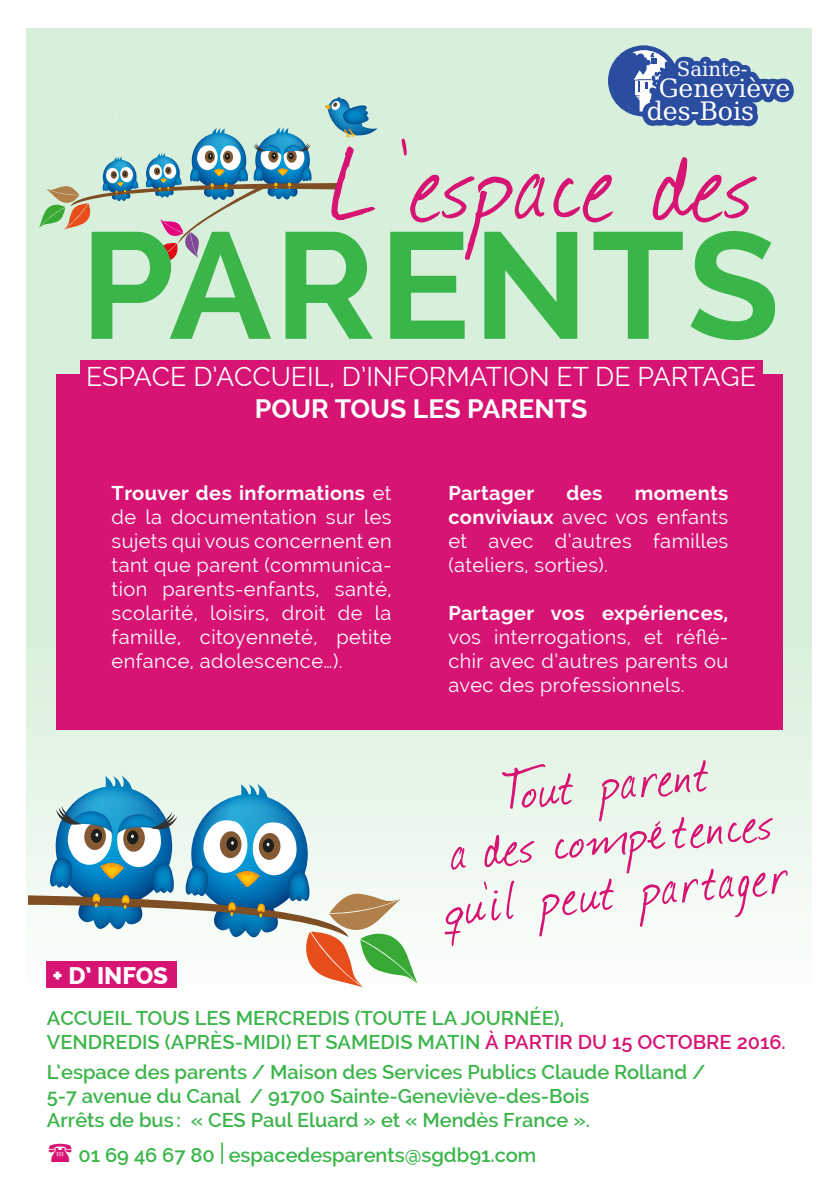
<style>
.page{position:relative;width:840px;height:1191px;background:#fff}
.page>*{position:absolute;margin:0;border:0;box-sizing:border-box;transform-origin:0 0}
.t1{font:700 150.8px "Raleway";letter-spacing:.02em;color:#39b54a}
.t2{font:124.2px "Journal";letter-spacing:.035em;color:#d71373}
.t3{font:61.4px "Journal";color:#d71373}
.t4{font:26.6px "Raleway";color:#fff}
.t5{font:700 26.6px "Raleway";color:#fff}
.t6{font:25.2px "DejaVu Serif";color:#fff}
.t7{font:25px "DejaVu Serif";color:#fff}
.t8{font:800 24px "Raleway";letter-spacing:-.005em;color:#fff}
.t9{font:20px/24px "Raleway";letter-spacing:.02em;color:#fff;text-align:justify}
.t10{font:600 20px/24px "Raleway";color:#3bb54a}
.t11{font:700 20px "Raleway";letter-spacing:.02em;color:#fff}
.t12{font:19.8px "DejaVu Serif";color:#fff}
.s1{color:#3bb54a}
.s2{font-weight:700}
.s3{color:#d71373}
</style>
<div class="page">
<div style="left:26px;top:28px;width:785px;height:1134px;background:linear-gradient(to bottom,#cce4cd,#fbfaf9)"></div>
<svg style="left:39px;top:97px;width:338px;height:166px;background:#bdd8cb"></svg>
<div style="left:57px;top:375px;width:725px;height:355px;background:#d71373"></div>
<div style="left:80px;top:361px;width:682px;height:57px;background:#d71373"></div>
<svg style="left:607px;top:45px;width:71px;height:71px"></svg>
<svg style="left:612px;top:52px;width:183px;height:77px;background:#6684b5"></svg>
<svg style="left:28px;top:775px;width:390px;height:213px"></svg>
<svg style="left:49px;top:1143px;width:23px;height:19px"></svg>
<svg style="left:221px;top:1142px;width:2px;height:20px"></svg>
<p class="t12" style="left:676px;top:54px;width:72px">Sainte-</p>
<p class="t7" style="left:658px;top:69px;width:133px">Geneviève</p>
<p class="t6" style="left:646px;top:92px;width:109px">des-Bois</p>
<p class="t2" style="left:328px;top:97px;width:426px">L ’espace des</p>
<p class="t1" style="left:80px;top:200px;width:700px">P<span class="s1">A</span>RENTS</p>
<p class="t4" style="left:86px;top:361px;width:671px">ESPACE D’ACCUEIL, D’INFORMATION ET DE PARTAGE</p>
<p class="t5" style="left:255px;top:393px;width:334px">POUR TOUS LES PARENTS</p>
<p class="t9" style="left:111px;top:481px;width:281px"><span class="s2">Trouver des informations</span> et de la documentation sur les sujets qui vous concernent en tant que parent (communica&shy;tion parents-enfants, santé, scolarité, loisirs, droit de la famille, citoyenneté, petite enfance, adolescence…).</p>
<p class="t11" style="left:448px;top:482px;width:87px">Partager</p>
<p class="t11" style="left:566px;top:482px;width:37px">des</p>
<p class="t9" style="left:448px;top:481px;width:281px;text-indent:186px"><span class="s2">moments conviviaux</span> avec vos enfants et avec d’autres familles (ateliers, sorties).</p>
<p class="t9" style="left:448px;top:601px;width:281px"><span class="s2">Partager vos expériences, </span>vos interrogations, et réflé&shy;chir avec d’autres parents ou avec des professionnels.</p>
<p class="t3" style="left:499px;top:751px;width:207px;rotate:-6deg">Tout parent</p>
<p class="t3" style="left:447px;top:811px;width:323px;rotate:-6deg">a des compétences</p>
<p class="t3" style="left:441px;top:866px;width:344px;rotate:-6deg">qu’il peut partager</p>
<p class="t8" style="left:52px;top:961px;width:117px">+ D’ INFOS</p>
<p class="t10" style="left:47px;top:1006px;width:740px">ACCUEIL TOUS LES MERCREDIS (TOUTE LA JOURNÉE),<br>VENDREDIS (APRÈS-MIDI) ET SAMEDIS MATIN <span class="s3">À PARTIR DU 15 OCTOBRE 2016.</span></p>
<p class="t10" style="left:47px;top:1059px;width:659px">L’espace des parents / Maison des Services Publics Claude Rolland /<br>5-7 avenue du Canal / 91700 Sainte-Geneviève-des-Bois</p>
<p class="t10" style="left:47px;top:1107px;width:544px">Arrêts de bus : « CES Paul Eluard » et « Mendès France ».</p>
<p class="t10" style="left:78px;top:1143px;width:459px">01 69 46 67 80 espacedesparents@sgdb91.com</p>
</div>
